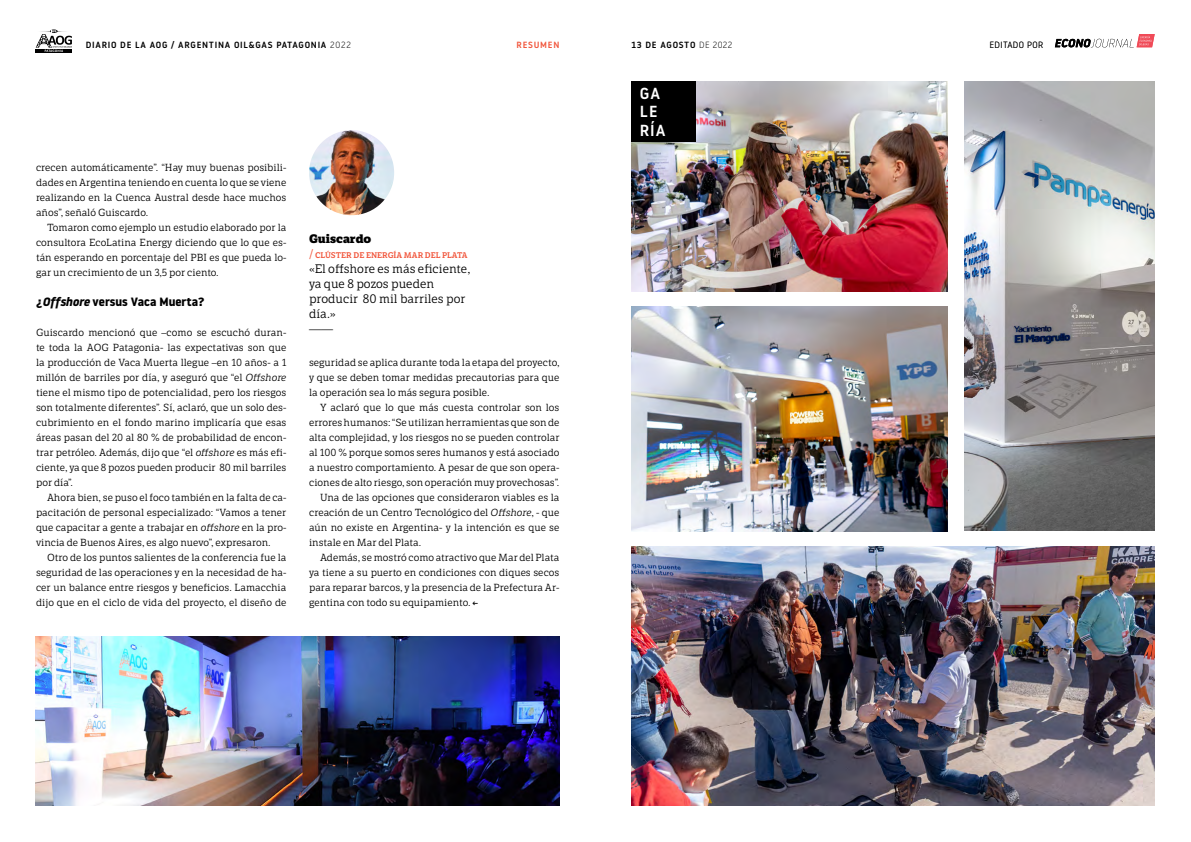
<style>
.page{position:relative;width:1191px;height:842px;background:#fff}
.page>*{position:absolute;margin:0;border:0;box-sizing:border-box;transform-origin:0 0}
.t1{font:500 16px/18.2px "Noway";letter-spacing:.06em;color:#fff}
.t2{font:12px/15px "LFT Etica Sheriff";color:#000}
.t3{font:700 12px "Noway";color:#000}
.t4{font:800 12px "LFT Etica Sheriff";color:#000}
.t5{font:10px/15px "LFT Etica Sheriff";color:#000;text-align:justify}
.t6{font:500 9px "Noway";letter-spacing:.08em;color:#000}
.t7{font:300 9px "Noway";letter-spacing:.04em;color:#000}
.t8{font:500 9px "Noway";letter-spacing:.08em;color:#f1563c}
.t9{font:600 8px "LFT Etica Sheriff";color:#f1563c}
.s1{font-weight:300}
.s2{font-style:italic}
.s3{font-weight:400;font-size:12px}
.s4{font-weight:600}
</style>
<div class="page">
<svg style="left:1055px;top:34px;width:99px;height:13px"></svg>
<hr style="left:36px;top:49px;width:36px;height:4px;background:#000">
<svg style="left:36px;top:29px;width:36px;height:23px"></svg>
<img style="left:36px;top:636px;width:523px;height:170px">
<img style="left:309px;top:130px;width:85px;height:85px;border-radius:43px">
<img style="left:631px;top:306px;width:317px;height:225px">
<img style="left:964px;top:81px;width:191px;height:450px">
<img style="left:631px;top:81px;width:317px;height:210px">
<img style="left:631px;top:546px;width:524px;height:260px">
<div style="left:631px;top:81px;width:65px;height:61px;background:#000"></div>
<p class="t6" style="left:86px;top:38px;width:266px">DIARIO DE LA AOG / ARGENTINA OIL&amp;GAS PATAGONIA <span class="s1">2022</span></p>
<p class="t8" style="left:516px;top:38px;width:44px">RESUMEN</p>
<p class="t6" style="left:631px;top:38px;width:102px">13 DE AGOSTO <span class="s1">DE 2022</span></p>
<p class="t7" style="left:989px;top:38px;width:55px">EDITADO POR</p>
<p class="t5" style="left:36px;top:160px;width:252px">crecen automáticamente”. “Hay muy buenas posibili&shy;dades en Argentina teniendo en cuenta lo que se viene realizando en la Cuenca Austral desde hace muchos años”, señaló Guiscardo.</p>
<p class="t5" style="left:36px;top:220px;width:252px;text-indent:11px">Tomaron como ejemplo un estudio elaborado por la consultora EcoLatina Energy diciendo que lo que es&shy;tán esperando en porcentaje del PBI es que pueda lo&shy;gar un crecimiento de un 3,5 por ciento.</p>
<p class="t3" style="left:36px;top:295px;width:170px">¿<span class="s2">Offshore</span> versus Vaca Muerta?</p>
<p class="t5" style="left:36px;top:325px;width:252px">Guiscardo mencionó que –como se escuchó duran&shy;te toda la AOG Patagonia- las expectativas son que la producción de Vaca Muerta llegue –en 10 años- a 1 millón de barriles por día, y aseguró que “el <span class="s2">Offshore </span>tiene el mismo tipo de potencialidad, pero los riesgos son totalmente diferentes”. Sí, aclaró, que un solo des&shy;cubrimiento en el fondo marino implicaría que esas áreas pasan del 20 al 80 % de probabilidad de encon&shy;trar petróleo. Además, dijo que “el <span class="s2">offshore</span> es más efi&shy;ciente, ya que 8 pozos pueden producir 80 mil barriles por día”.</p>
<p class="t5" style="left:36px;top:490px;width:252px;text-indent:11px">Ahora bien, se puso el foco también en la falta de ca&shy;pacitación de personal especializado: “Vamos a tener que capacitar a gente a trabajar en <span class="s2">offshore</span> en la pro&shy;vincia de Buenos Aires, es algo nuevo”, expresaron.</p>
<p class="t5" style="left:36px;top:550px;width:252px;text-indent:11px">Otro de los puntos salientes de la conferencia fue la seguridad de las operaciones y en la necesidad de ha&shy;cer un balance entre riesgos y beneficios. Lamacchia dijo que en el ciclo de vida del proyecto, el diseño de</p>
<p class="t4" style="left:309px;top:231px;width:64px">Guiscardo</p>
<p class="t9" style="left:309px;top:250px;width:160px"><span class="s3">/</span> CLÚSTER DE ENERGÍA MAR DEL PLATA</p>
<p class="t2" style="left:309px;top:262px;width:163px">«El offshore es más eficiente, ya que 8 pozos pueden producir 80 mil barriles por día.»<br>——</p>
<p class="t5" style="left:309px;top:355px;width:252px">seguridad se aplica durante toda la etapa del proyecto, y que se deben tomar medidas precautorias para que la operación sea lo más segura posible.</p>
<p class="t5" style="left:320px;top:400px;width:241px">Y aclaró que lo que más cuesta controlar son los</p>
<p class="t5" style="left:309px;top:415px;width:252px">errores humanos: “Se utilizan herramientas que son de</p>
<p class="t5" style="left:309px;top:430px;width:252px">alta complejidad, y los riesgos no se pueden controlar</p>
<p class="t5" style="left:309px;top:445px;width:252px">al 100 % porque somos seres humanos y está asociado</p>
<p class="t5" style="left:309px;top:460px;width:252px">a nuestro comportamiento. A pesar de que son opera-</p>
<p class="t5" style="left:309px;top:475px;width:252px">ciones de alto riesgo, son operación muy provechosas”.</p>
<p class="t5" style="left:320px;top:490px;width:241px">Una de las opciones que consideraron viables es la</p>
<p class="t5" style="left:309px;top:505px;width:252px">creación de un Centro Tecnológico del <span class="s2">Offshore</span>, - que</p>
<p class="t5" style="left:309px;top:520px;width:252px">aún no existe en Argentina- y la intención es que se</p>
<p class="t5" style="left:309px;top:535px;width:114px">instale en Mar del Plata.</p>
<p class="t5" style="left:320px;top:550px;width:241px">Además, se mostró como atractivo que Mar del Plata</p>
<p class="t5" style="left:309px;top:565px;width:252px">ya tiene a su puerto en condiciones con diques secos</p>
<p class="t5" style="left:309px;top:580px;width:252px">para reparar barcos, y la presencia de la Prefectura Ar-</p>
<p class="t5" style="left:309px;top:595px;width:170px">gentina con todo su equipamiento. <span class="s4">←</span></p>
<h1 class="t1" style="left:640px;top:84px;width:27px">GA<br>LE<br>RÍA</h1>
</div>
